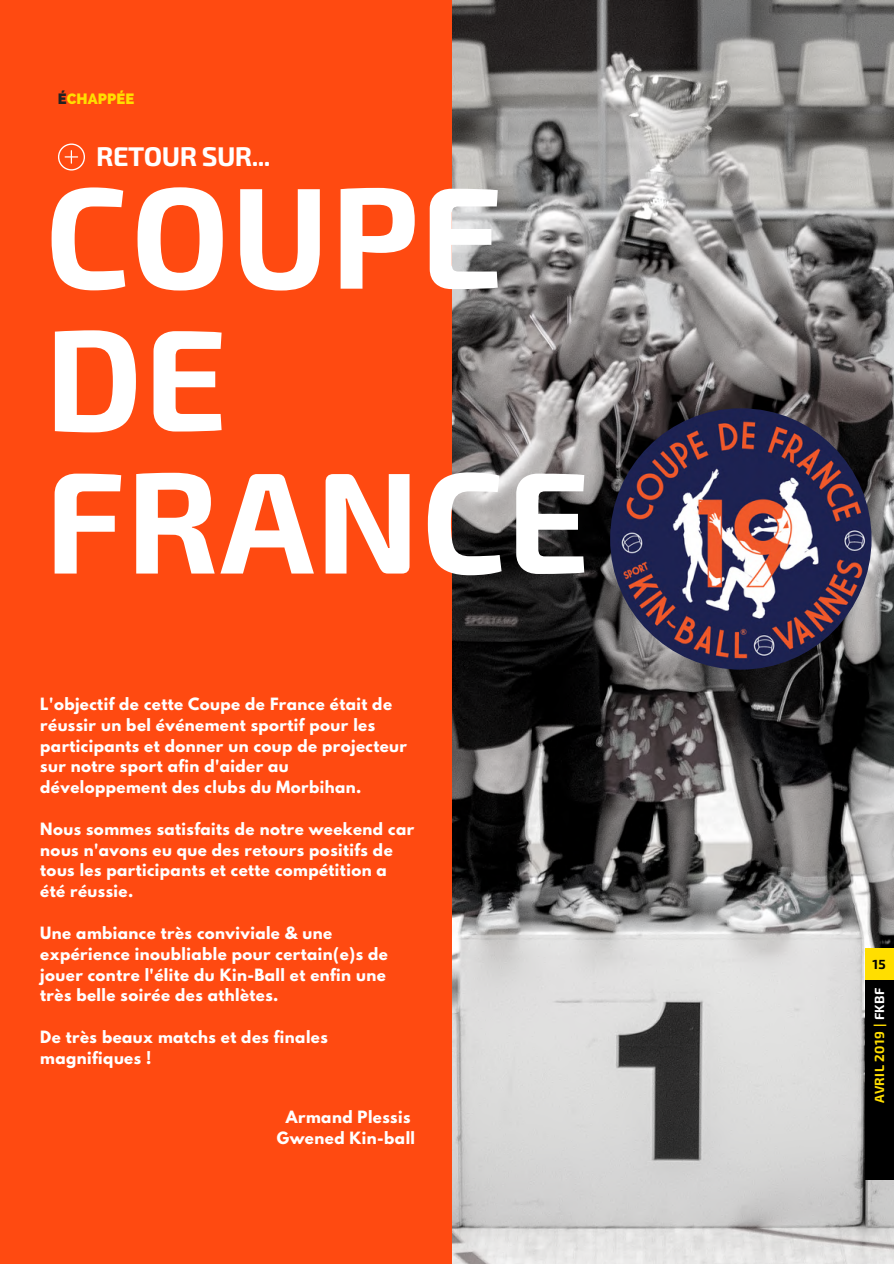
<style>
.page{position:relative;width:894px;height:1264px;background:#fff}
.page>*{position:absolute;margin:0;border:0;box-sizing:border-box;transform-origin:0 0}
.t1{font:700 144.15px/142.4px "Exo 2";letter-spacing:.01em;color:#fff}
.t2{font:700 27px "Exo 2";letter-spacing:-.02em;color:#fff}
.t3{font:700 15px/20.9px "League Spartan";letter-spacing:.03em;color:#fff}
.t4{font:800 14.85px "Raleway";letter-spacing:.005em;color:#ffde00}
.t5{font:700 13.2px "Exo 2";letter-spacing:.03em;color:#ffde00}
.t6{font:700 13.2px "Exo 2";color:#000}
.s1{color:#222}
.s2{color:#fff}
</style>
<div class="page">
<img style="left:451px;top:0;width:442px;height:1263px">
<div style="left:0;top:0;width:451px;height:1263px;background:#ff4a11"></div>
<svg style="left:58px;top:143px;width:27px;height:27px"></svg>
<div style="left:864px;top:978px;width:29px;height:201px;background:#000"></div>
<div style="left:864px;top:947px;width:29px;height:32px;background:#ffde00"></div>
<img style="left:610px;top:408px;width:261px;height:261px;border-radius:50%">
<p class="t4" style="left:58px;top:90px;width:78px"><span class="s1">É</span>CHAPPÉE</p>
<h2 class="t2" style="left:96px;top:139px;width:176px">RETOUR SUR...</h2>
<h1 class="t1" style="left:45px;top:158px;width:546px">COUPE<br>DE<br>FRANCE</h1>
<p class="t3" style="left:40px;top:695px;width:368px">L'objectif de cette Coupe de France était de réussir un bel événement sportif pour les participants et donner un coup de projecteur sur notre sport afin d'aider au développement des clubs du Morbihan.</p>
<p class="t3" style="left:40px;top:820px;width:375px">Nous sommes satisfaits de notre weekend car nous n'avons eu que des retours positifs de tous les participants et cette compétition a été réussie.</p>
<p class="t3" style="left:40px;top:924px;width:349px">Une ambiance très conviviale &amp; une expérience inoubliable pour certain(e)s de jouer contre l'élite du Kin-Ball et enfin une très belle soirée des athlètes.</p>
<p class="t3" style="left:40px;top:1028px;width:289px">De très beaux matchs et des finales magnifiques !</p>
<p class="t3" style="left:277px;top:1108px;width:140px;text-align:center">Armand Plessis<br>Gwened Kin-ball</p>
<p class="t6" style="left:872px;top:955px;width:15px">15</p>
<p class="t5" style="left:870px;top:1103px;width:117px;rotate:-90deg">AVRIL 2019 | <span class="s2">FKBF</span></p>
</div>
